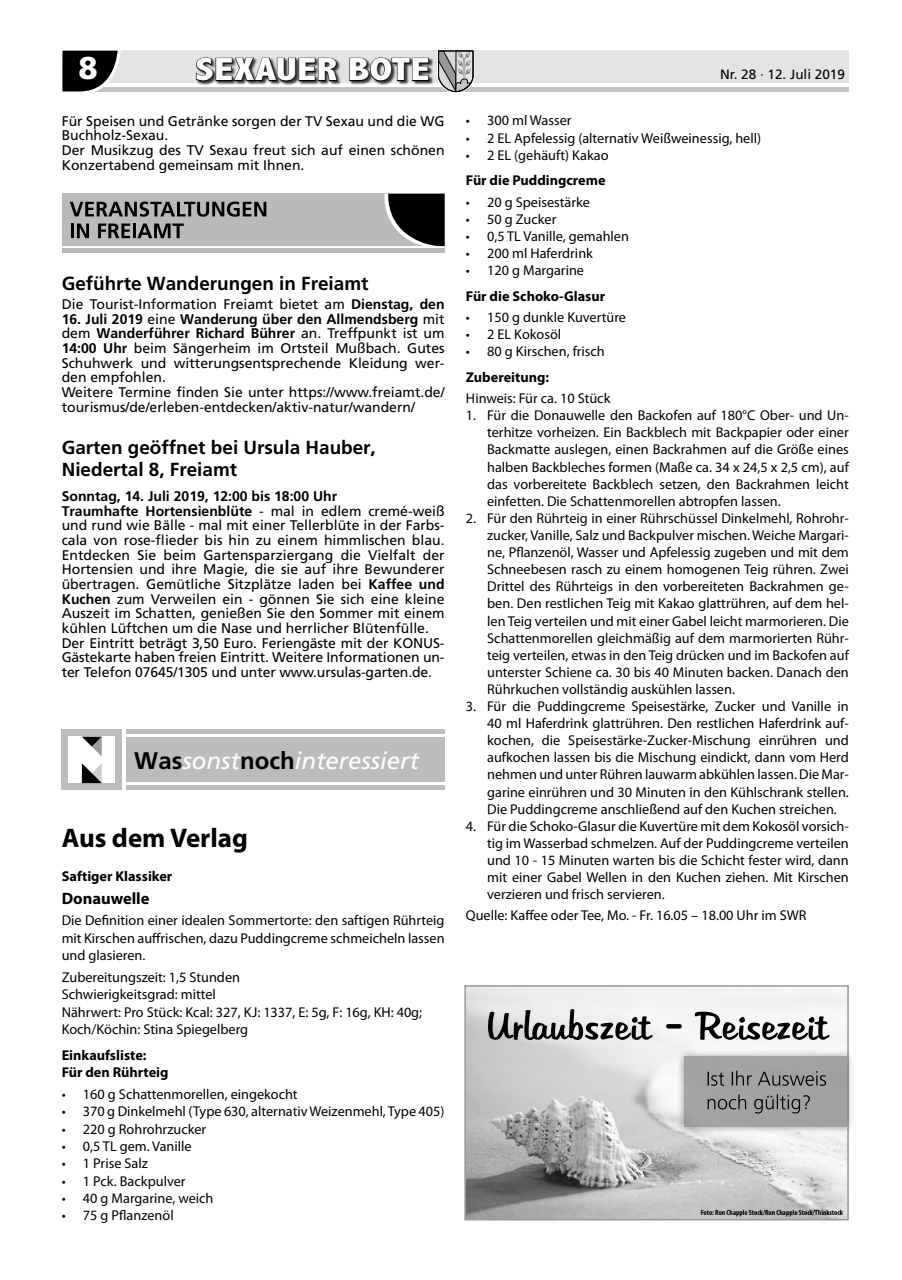
<style>
.page{position:relative;width:902px;height:1280px;background:#fff}
.page>*{position:absolute;margin:0;border:0;box-sizing:border-box;transform-origin:0 0}
.t1{font:800 condensed 32.25px "Abadi";letter-spacing:.01em;color:#fff;scale:1.26 1}
.t2{font:900 31.5px "Frutiger";color:#fff}
.t3{font:700 27px "Myriad Pro";color:#000}
.t4{font:italic 24px "Frutiger";color:#fff}
.t5{font:700 18.9px/21.3px "Frutiger";color:#000}
.t6{font:700 16.5px "Myriad Pro";color:#000}
.t7{font:14.25px/17.1px "Myriad Pro";color:#000;text-align:justify}
.t8{font:700 14.25px/17.4px "Myriad Pro";color:#000}
.t9{font:13.95px/14.7px "Frutiger";color:#000}
.t10{font:13.5px "Frutiger";color:#000}
.t11{font:700 condensed 7.5px "Myriad Pro";color:#000}
.s1{font-weight:700}
.s2{font-weight:700;font-style:normal;color:#000}
</style>
<div class="page">
<hr style="left:62px;top:87px;width:786px;height:4px;background:#c4c4c4">
<div style="left:62px;top:51px;width:786px;height:32px;background:#e3e3e3"></div>
<svg style="left:62px;top:50px;width:60px;height:42px"></svg>
<svg style="left:437px;top:50px;width:37px;height:43px"></svg>
<div style="left:196px;top:57px;width:237px;height:28px;background:#000;opacity:.75"></div>
<svg style="left:195px;top:57px;width:143px;height:25px"></svg>
<svg style="left:348px;top:57px;width:81px;height:25px"></svg>
<div style="left:62px;top:194px;width:382px;height:52px;background:#bababa"></div>
<hr style="left:62px;top:249px;width:382px;height:4px;background:#bababa">
<svg style="left:70px;top:202px;width:196px;height:15px"></svg>
<hr style="left:71px;top:224px;width:3px;height:14px;background:#000">
<svg style="left:77px;top:224px;width:12px;height:14px"></svg>
<svg style="left:98px;top:223px;width:32px;height:15px"></svg>
<hr style="left:133px;top:224px;width:3px;height:14px;background:#000">
<svg style="left:137px;top:224px;width:47px;height:14px"></svg>
<svg style="left:381px;top:194px;width:63px;height:55px"></svg>
<div style="left:126px;top:737px;width:318px;height:45px;background:#bcbcbc"></div>
<hr style="left:126px;top:786px;width:318px;height:4px;background:#bcbcbc">
<hr style="left:126px;top:730px;width:318px;height:4px;background:#bcbcbc">
<div style="left:62px;top:730px;width:60px;height:60px;background:#bcbcbc"></div>
<div style="left:68px;top:737px;width:47px;height:46px;background:#fff"></div>
<svg style="left:82px;top:763px;width:20px;height:20px"></svg>
<svg style="left:82px;top:737px;width:20px;height:19px"></svg>
<img style="left:467px;top:988px;width:378px;height:229px">
<div style="left:464px;top:985px;width:384px;height:235px;border:2px solid #999"></div>
<svg style="left:488px;top:1009px;width:341px;height:31px"></svg>
<div style="left:676px;top:1049px;width:178px;height:86px;background:#000;opacity:.75"></div>
<div style="left:684px;top:1056px;width:163px;height:71px;background:#a2a2a2"></div>
<svg style="left:707px;top:1094px;width:102px;height:19px"></svg>
<svg style="left:707px;top:1071px;width:119px;height:15px"></svg>
<h2 class="t2" style="left:79px;top:49px;width:21px">8</h2>
<h1 class="t1" style="left:195px;top:52px;width:188px">SEXAUER BOTE</h1>
<p class="t10" style="left:720px;top:66px;width:126px">Nr. 28 · 12. Juli 2019</p>
<p class="t9" style="left:62px;top:113px;width:384px">Für Speisen und Getränke sorgen der TV Sexau und die WG Buchholz-Sexau.<br>Der Musikzug des TV Sexau freut sich auf einen schönen Konzertabend gemeinsam mit Ihnen.</p>
<p class="t7" style="left:466px;top:112px;width:107px">• 300 ml Wasser</p>
<p class="t7" style="left:466px;top:129px;width:297px">• 2 EL Apfelessig (alternativ Weißweinessig, hell)</p>
<p class="t7" style="left:466px;top:146px;width:144px">• 2 EL (gehäuft) Kakao</p>
<p class="t8" style="left:466px;top:171px;width:141px">Für die Puddingcreme</p>
<p class="t7" style="left:466px;top:193px;width:126px">• 20 g Speisestärke</p>
<p class="t7" style="left:466px;top:210px;width:92px">• 50 g Zucker</p>
<p class="t7" style="left:466px;top:227px;width:165px">• 0,5 TL Vanille, gemahlen</p>
<p class="t7" style="left:466px;top:244px;width:128px">• 200 ml Haferdrink</p>
<p class="t7" style="left:466px;top:261px;width:120px">• 120 g Margarine</p>
<p class="t8" style="left:466px;top:287px;width:141px">Für die Schoko-Glasur</p>
<p class="t7" style="left:466px;top:308px;width:162px">• 150 g dunkle Kuvertüre</p>
<p class="t7" style="left:466px;top:326px;width:97px">• 2 EL Kokosöl</p>
<p class="t7" style="left:466px;top:343px;width:140px">• 80 g Kirschen, frisch</p>
<p class="t8" style="left:466px;top:368px;width:85px">Zubereitung:</p>
<p class="t7" style="left:466px;top:390px;width:146px">Hinweis: Für ca. 10 Stück</p>
<p class="t7" style="left:487px;top:407px;width:363px;text-indent:-21px">1. Für die Donauwelle den Backofen auf 180°C Ober- und Un&shy;terhitze vorheizen. Ein Backblech mit Backpapier oder einer Backmatte auslegen, einen Backrahmen auf die Größe eines halben Backbleches formen (Maße ca. 34 x 24,5 x 2,5 cm), auf das vorbereitete Backblech setzen, den Backrahmen leicht einfetten. Die Schattenmorellen abtropfen lassen.</p>
<p class="t7" style="left:487px;top:509px;width:363px;text-indent:-21px">2. Für den Rührteig in einer Rührschüssel Dinkelmehl, Rohrohr&shy;zucker, Vanille, Salz und Backpulver mischen. Weiche Margari&shy;ne, Pflanzenöl, Wasser und Apfelessig zugeben und mit dem Schneebesen rasch zu einem homogenen Teig rühren. Zwei Drittel des Rührteigs in den vorbereiteten Backrahmen ge&shy;ben. Den restlichen Teig mit Kakao glattrühren, auf dem hel&shy;len Teig verteilen und mit einer Gabel leicht marmorieren. Die Schattenmorellen gleichmäßig auf dem marmorierten Rühr&shy;teig verteilen, etwas in den Teig drücken und im Backofen auf unterster Schiene ca. 30 bis 40 Minuten backen. Danach den Rührkuchen vollständig auskühlen lassen.</p>
<p class="t7" style="left:487px;top:697px;width:363px;text-indent:-21px">3. Für die Puddingcreme Speisestärke, Zucker und Vanille in 40 ml Haferdrink glattrühren. Den restlichen Haferdrink auf&shy;kochen, die Speisestärke-Zucker-Mischung einrühren und aufkochen lassen bis die Mischung eindickt, dann vom Herd nehmen und unter Rühren lauwarm abkühlen lassen. Die Mar&shy;garine einrühren und 30 Minuten in den Kühlschrank stellen.<br>Die Puddingcreme anschließend auf den Kuchen streichen.</p>
<p class="t7" style="left:487px;top:817px;width:363px;text-indent:-21px">4. Für die Schoko-Glasur die Kuvertüre mit dem Kokosöl vorsich&shy;tig im Wasserbad schmelzen. Auf der Puddingcreme verteilen und 10 - 15 Minuten warten bis die Schicht fester wird, dann mit einer Gabel Wellen in den Kuchen ziehen. Mit Kirschen verzieren und frisch servieren.</p>
<p class="t7" style="left:466px;top:907px;width:342px">Quelle: Kaffee oder Tee, Mo. - Fr. 16.05 – 18.00 Uhr im SWR</p>
<h3 class="t5" style="left:62px;top:273px;width:308px">Geführte Wanderungen in Freiamt</h3>
<p class="t9" style="left:62px;top:297px;width:384px">Die Tourist-Information Freiamt bietet am <span class="s1">Dienstag, den</span></p>
<p class="t9" style="left:62px;top:311px;width:384px"><span class="s1">16. Juli 2019</span> eine <span class="s1">Wanderung über den allmendsberg</span> mit dem <span class="s1">Wanderführer Richard Bührer</span> an. Treffpunkt ist um <span class="s1">14:00 uhr</span> beim Sängerheim im Ortsteil Mußbach. Gutes Schuhwerk und witterungsentsprechende Kleidung wer&shy;den empfohlen.<br>Weitere Termine finden Sie unter https://www.freiamt.de/ tourismus/de/erleben-entdecken/aktiv-natur/wandern/</p>
<h3 class="t5" style="left:62px;top:437px;width:316px">Garten geöffnet bei ursula Hauber,<br>Niedertal 8, Freiamt</h3>
<p class="t9" style="left:62px;top:489px;width:384px"><span class="s1">Sonntag, 14. Juli 2019, 12:00 bis 18:00 uhr<br>Traumhafte Hortensienblüte</span> - mal in edlem cremé-weiß und rund wie Bälle - mal mit einer Tellerblüte in der Farbs&shy;cala von rose-flieder bis hin zu einem himmlischen blau.<br>Entdecken Sie beim Gartensparziergang die Vielfalt der Hortensien und ihre Magie, die sie auf ihre Bewunderer übertragen. Gemütliche Sitzplätze laden bei <span class="s1">Kaffee und Kuchen</span> zum Verweilen ein - gönnen Sie sich eine kleine Auszeit im Schatten, genießen Sie den Sommer mit einem kühlen Lüftchen um die Nase und herrlicher Blütenfülle.<br>Der Eintritt beträgt 3,50 Euro. Feriengäste mit der KONUS-Gästekarte haben freien Eintritt. Weitere Informationen un&shy;ter Telefon 07645/1305 und unter www.ursulas-garten.de.</p>
<h3 class="t4" style="left:134px;top:746px;width:286px"><span class="s2">Was</span>sonst<span class="s2">noch</span>interessiert</h3>
<h3 class="t3" style="left:62px;top:820px;width:188px">Aus dem Verlag</h3>
<p class="t8" style="left:62px;top:867px;width:112px">Saftiger klassiker</p>
<p class="t6" style="left:62px;top:887px;width:89px">donauwelle</p>
<p class="t7" style="left:62px;top:912px;width:384px">Die Definition einer idealen Sommertorte: den saftigen Rührteig mit Kirschen auffrischen, dazu Puddingcreme schmeicheln lassen und glasieren.</p>
<p class="t7" style="left:62px;top:968px;width:362px;text-align:left">Zubereitungszeit: 1,5 Stunden<br>Schwierigkeitsgrad: mittel<br>Nährwert: Pro Stück: Kcal: 327, KJ: 1337, E: 5g, F: 16g, KH: 40g; Koch/Köchin: Stina Spiegelberg</p>
<p class="t8" style="left:62px;top:1046px;width:108px">einkaufsliste:<br>Für den Rührteig</p>
<p class="t7" style="left:62px;top:1085px;width:237px">• 160 g Schattenmorellen, eingekocht</p>
<p class="t7" style="left:62px;top:1103px;width:384px">• 370 g Dinkelmehl (Type 630, alternativ Weizenmehl, Type 405)</p>
<p class="t7" style="left:62px;top:1120px;width:146px">• 220 g Rohrohrzucker</p>
<p class="t7" style="left:62px;top:1137px;width:132px">• 0,5 TL gem. Vanille</p>
<p class="t7" style="left:62px;top:1155px;width:88px">• 1 Prise Salz</p>
<p class="t7" style="left:62px;top:1172px;width:125px">• 1 Pck. Backpulver</p>
<p class="t7" style="left:62px;top:1189px;width:153px">• 40 g Margarine, weich</p>
<p class="t7" style="left:62px;top:1207px;width:113px">• 75 g Pflanzenöl</p>
<p class="t11" style="left:700px;top:1207px;width:144px">Foto: Ron Chapple Stock/Ron Chapple Stock/Thinkstock</p>
</div>
